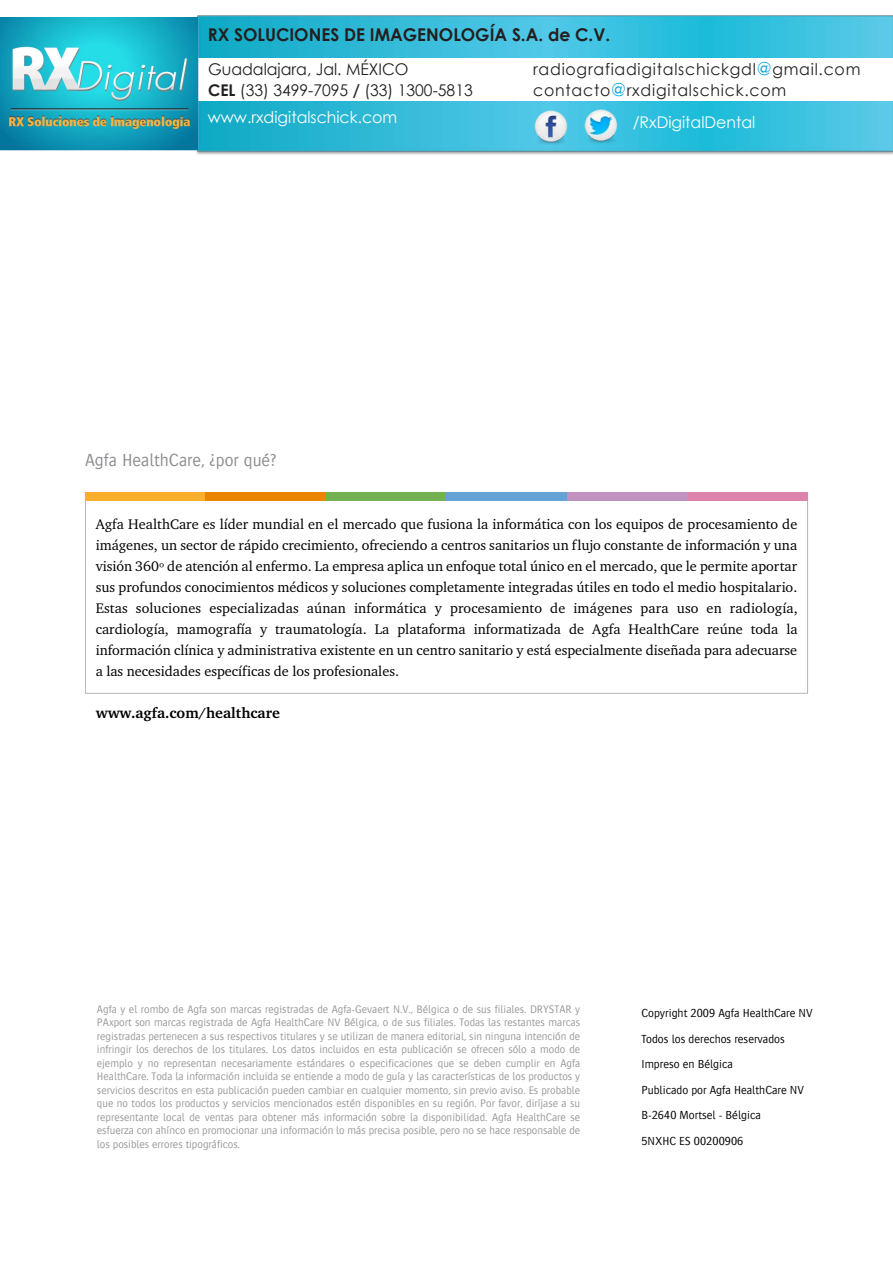
<style>
.page{position:relative;width:893px;height:1263px;background:#fff}
.page>*{position:absolute;margin:0;border:0;box-sizing:border-box;transform-origin:0 0}
.t1{font:300 18px "Bosis For Agfa";color:#8d8c90}
.t2{font:700 17.55px "Century Gothic";color:#231f20}
.t3{font:16.2px/21.1px "Century Gothic";letter-spacing:.05em;color:#231f20}
.t4{font:16.2px/21.1px "Century Gothic";color:#231f20}
.t5{font:16.2px "Century Gothic";color:#fff}
.t6{font:700 15px "Charter ITC For Agfa";color:#000}
.t7{font:14.25px/21px "Charter ITC For Agfa";color:#000;text-align:justify}
.t8{font:300 12px/25.5px "Bosis For Agfa";color:#000}
.t9{font:300 11.25px/13.5px "Bosis For Agfa";color:#98989c;text-align:justify}
.s1{font-size:17.55px;color:#00a2d7}
.s2{font-weight:700}
</style>
<div class="page">
<div style="left:85px;top:492px;width:121px;height:9px;background:#f7af2c"></div>
<div style="left:687px;top:492px;width:121px;height:9px;background:#de84aa"></div>
<div style="left:206px;top:492px;width:120px;height:9px;background:#eb8500"></div>
<div style="left:326px;top:492px;width:120px;height:9px;background:#74b153"></div>
<div style="left:446px;top:492px;width:121px;height:9px;background:#65a3d7"></div>
<div style="left:567px;top:492px;width:120px;height:9px;background:#c092c0"></div>
<img style="left:194px;top:15px;width:699px;height:140px">
<img style="left:198px;top:58px;width:695px;height:43px">
<img style="left:0;top:17px;width:198px;height:133px">
<img style="left:532px;top:110px;width:38px;height:36px">
<img style="left:582px;top:109px;width:37px;height:36px">
<h2 class="t2" style="left:208px;top:22px;width:404px">RX SOLUCIONES DE IMAGENOLOGÍA S.A. de C.V.</h2>
<h3 class="t3" style="left:533px;top:59px;width:329px">radiografiadigitalschickgdl<span class="s1">@</span>gmail.com contacto<span class="s1">@</span>rxdigitalschick.com</h3>
<h3 class="t4" style="left:208px;top:59px;width:266px">Guadalajara, Jal. MÉXICO<br><span class="s2">CEL</span> (33) 3499-7095 <span class="s2">/</span> (33) 1300-5813</h3>
<h3 class="t5" style="left:208px;top:106px;width:191px">www.rxdigitalschick.com</h3>
<h3 class="t5" style="left:633px;top:110px;width:124px">/RxDigitalDental</h3>
<h1 class="t1" style="left:85px;top:450px;width:193px">Agfa HealthCare, ¿por qué?</h1>
<p class="t7" style="left:96px;top:513px;width:704px">Agfa HealthCare es líder mundial en el mercado que fusiona la informática con los equipos de procesamiento de imágenes, un sector de rápido crecimiento, ofreciendo a centros sanitarios un flujo constante de información y una visión 360º de atención al enfermo. La empresa aplica un enfoque total único en el mercado, que le permite aportar sus profundos conocimientos médicos y soluciones completamente integradas útiles en todo el medio hospitalario.<br>Estas soluciones especializadas aúnan informática y procesamiento de imágenes para uso en radiología, cardiología, mamografía y traumatología. La plataforma informatizada de Agfa HealthCare reúne toda la información clínica y administrativa existente en un centro sanitario y está especialmente diseñada para adecuarse a las necesidades específicas de los profesionales.</p>
<h3 class="t6" style="left:96px;top:703px;width:186px">www.agfa.com/healthcare</h3>
<p class="t9" style="left:97px;top:1002px;width:485px">Agfa y el rombo de Agfa son marcas registradas de Agfa-Gevaert N.V., Bélgica o de sus filiales. DRYSTAR y PAxport son marcas registrada de Agfa HealthCare NV Bélgica, o de sus filiales. Todas las restantes marcas registradas pertenecen a sus respectivos titulares y se utilizan de manera editorial, sin ninguna intención de infringir los derechos de los titulares. Los datos incluidos en esta publicación se ofrecen sólo a modo de ejemplo y no representan necesariamente estándares o especificaciones que se deben cumplir en Agfa HealthCare. Toda la información incluida se entiende a modo de guía y las características de los productos y servicios descritos en esta publicación pueden cambiar en cualquier momento, sin previo aviso. Es probable que no todos los productos y servicios mencionados estén disponibles en su región. Por favor, diríjase a su representante local de ventas para obtener más información sobre la disponibilidad. Agfa HealthCare se esfuerza con ahínco en promocionar una información lo más precisa posible, pero no se hace responsable de los posibles errores tipográficos.</p>
<p class="t8" style="left:641px;top:1000px;width:173px">Copyright 2009 Agfa HealthCare NV<br>Todos los derechos reservados<br>Impreso en Bélgica<br>Publicado por Agfa HealthCare NV<br>B-2640 Mortsel - Bélgica<br>5NXHC ES 00200906</p>
</div>
